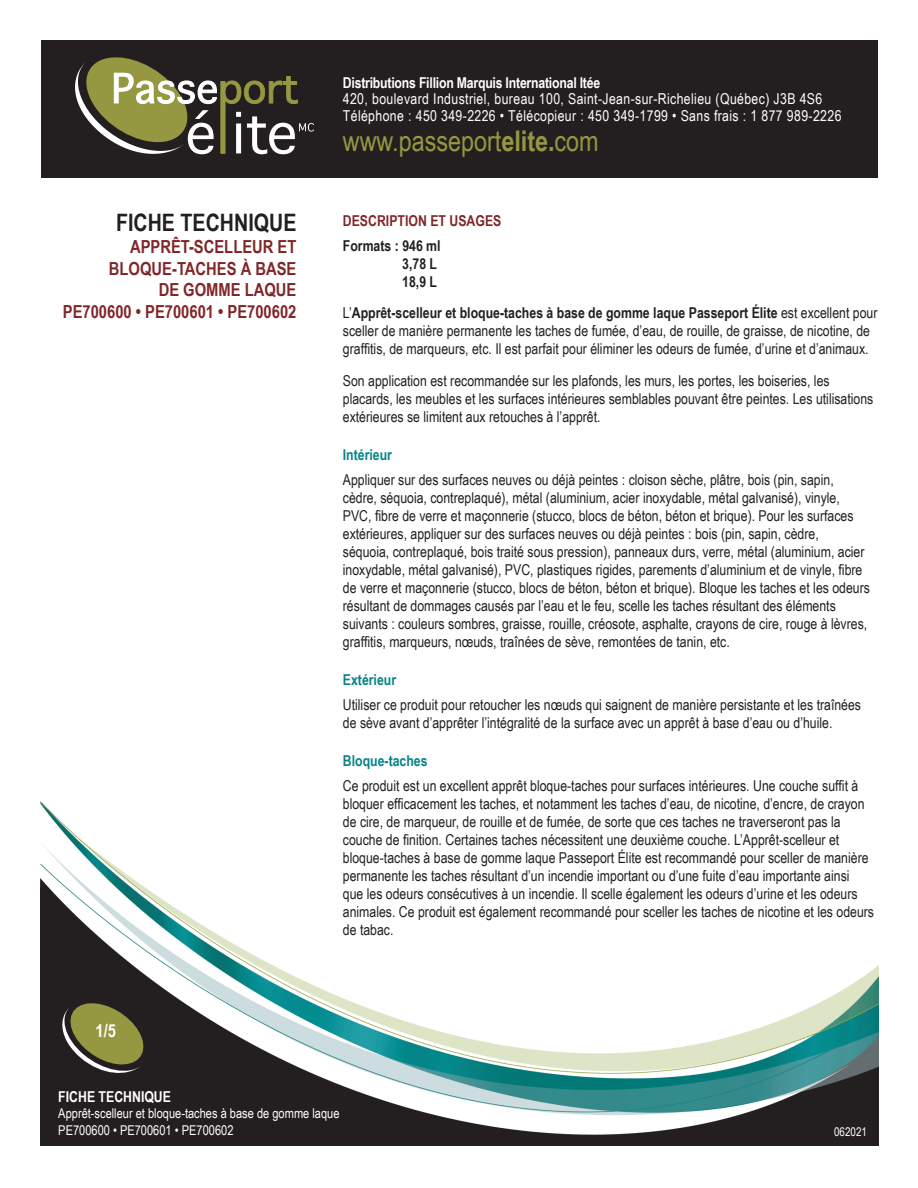
<style>
.page{position:relative;width:918px;height:1188px;background:#fff}
.page>*{position:absolute;margin:0;border:0;box-sizing:border-box;transform-origin:0 0}
.t1{font:28.5px "Arial Narrow";color:#959741}
.t2{font:700 24px "Arial Narrow";color:#231f20}
.t3{font:700 18px/21.6px "Arial Narrow";color:#812628;text-align:right}
.t4{font:700 18px "Arial Narrow";color:#fff}
.t5{font:15px/18px "Arial Narrow";color:#231f20}
.t6{font:15px/17.1px "Arial Narrow";letter-spacing:.025em;color:#fff}
.t7{font:700 15px "Arial Narrow";letter-spacing:-.015em;color:#fff}
.t8{font:700 15px "Arial Narrow";color:#088487}
.t9{font:700 15px/18px "Arial Narrow";color:#231f20}
.t10{font:700 15px "Arial Narrow";color:#812628}
.t11{font:13.5px/16.2px "Arial Narrow";color:#fff}
.t12{font:12px "Arial Narrow";color:#fff}
.s1{font-weight:700}
</style>
<div class="page">
<img style="left:40px;top:801px;width:838px;height:345px">
<svg style="left:57px;top:1001px;width:91px;height:76px;background:#62613a"></svg>
<div style="left:41px;top:41px;width:837px;height:137px;background:#231f20"></div>
<svg style="left:75px;top:57px;width:239px;height:98px"></svg>
<h2 class="t2" style="left:116px;top:205px;width:182px">FICHE TECHNIQUE</h2>
<p class="t3" style="left:63px;top:235px;width:235px">APPRÊT-SCELLEUR ET<br>BLOQUE-TACHES À BASE<br>DE GOMME LAQUE<br>PE700600 • PE700601 • PE700602</p>
<p class="t4" style="left:95px;top:1017px;width:22px">1/5</p>
<p class="t7" style="left:343px;top:71px;width:259px">Distributions Fillion Marquis International ltée</p>
<p class="t6" style="left:343px;top:90px;width:500px">420, boulevard Industriel, bureau 100, Saint-Jean-sur-Richelieu (Québec) J3B 4S6<br>Téléphone : 450 349-2226 • Télécopieur : 450 349-1799 • Sans frais : 1 877 989-2226</p>
<h1 class="t1" style="left:343px;top:120px;width:257px">www.passeport<span class="s1">elite.</span>com</h1>
<p class="t10" style="left:343px;top:209px;width:160px">DESCRIPTION ET USAGES</p>
<p class="t9" style="left:402px;top:236px;width:40px;text-indent:-59px">Formats : 946 ml<br>3,78 L<br>18,9 L</p>
<p class="t5" style="left:343px;top:303px;width:536px">L’<span class="s1">Apprêt-scelleur et bloque-taches à base de gomme laque Passeport Élite</span> est excellent pour sceller de manière permanente les taches de fumée, d’eau, de rouille, de graisse, de nicotine, de graffitis, de marqueurs, etc. Il est parfait pour éliminer les odeurs de fumée, d’urine et d’animaux.</p>
<p class="t5" style="left:343px;top:371px;width:532px">Son application est recommandée sur les plafonds, les murs, les portes, les boiseries, les placards, les meubles et les surfaces intérieures semblables pouvant être peintes. Les utilisations extérieures se limitent aux retouches à l’apprêt.</p>
<p class="t8" style="left:343px;top:443px;width:51px">Intérieur</p>
<p class="t5" style="left:343px;top:470px;width:529px">Appliquer sur des surfaces neuves ou déjà peintes : cloison sèche, plâtre, bois (pin, sapin, cèdre, séquoia, contreplaqué), métal (aluminium, acier inoxydable, métal galvanisé), vinyle, PVC, fibre de verre et maçonnerie (stucco, blocs de béton, béton et brique). Pour les surfaces extérieures, appliquer sur des surfaces neuves ou déjà peintes : bois (pin, sapin, cèdre,<br>séquoia, contreplaqué, bois traité sous pression), panneaux durs, verre, métal (aluminium, acier inoxydable, métal galvanisé), PVC, plastiques rigides, parements d’aluminium et de vinyle, fibre de verre et maçonnerie (stucco, blocs de béton, béton et brique). Bloque les taches et les odeurs résultant de dommages causés par l’eau et le feu, scelle les taches résultant des éléments suivants : couleurs sombres, graisse, rouille, créosote, asphalte, crayons de cire, rouge à lèvres, graffitis, marqueurs, nœuds, traînées de sève, remontées de tanin, etc.</p>
<p class="t8" style="left:343px;top:668px;width:55px">Extérieur</p>
<p class="t5" style="left:343px;top:695px;width:520px">Utiliser ce produit pour retoucher les nœuds qui saignent de manière persistante et les traînées de sève avant d’apprêter l’intégralité de la surface avec un apprêt à base d’eau ou d’huile.</p>
<p class="t8" style="left:343px;top:749px;width:86px">Bloque-taches</p>
<p class="t5" style="left:343px;top:776px;width:533px">Ce produit est un excellent apprêt bloque-taches pour surfaces intérieures. Une couche suffit à bloquer efficacement les taches, et notamment les taches d’eau, de nicotine, d’encre, de crayon de cire, de marqueur, de rouille et de fumée, de sorte que ces taches ne traverseront pas la couche de finition. Certaines taches nécessitent une deuxième couche. L’Apprêt-scelleur et bloque-taches à base de gomme laque Passeport Élite est recommandé pour sceller de manière permanente les taches résultant d’un incendie important ou d’une fuite d’eau importante ainsi<br>que les odeurs consécutives à un incendie. Il scelle également les odeurs d’urine et les odeurs animales. Ce produit est également recommandé pour sceller les taches de nicotine et les odeurs de tabac.</p>
<p class="t7" style="left:58px;top:1086px;width:114px">FICHE TECHNIQUE</p>
<p class="t11" style="left:58px;top:1105px;width:283px">Apprêt-scelleur et bloque-taches à base de gomme laque<br>PE700600 • PE700601 • PE700602</p>
<p class="t12" style="left:834px;top:1123px;width:34px">062021</p>
</div>
